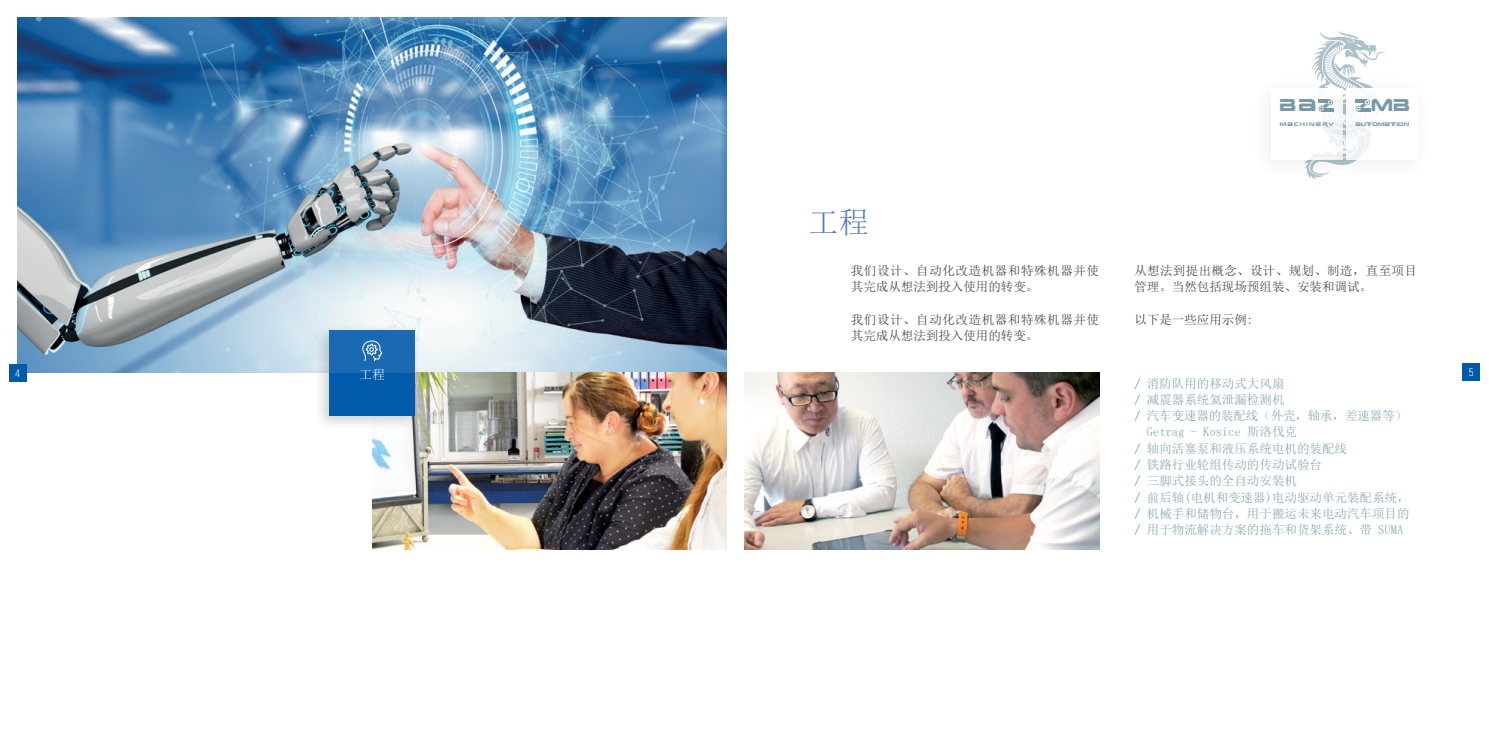
<style>
.page{position:relative;width:1489px;height:745px;background:#fff}
.page>*{position:absolute;margin:0;border:0;box-sizing:border-box;transform-origin:0 0}
.t1{font:30px "Sim Sun";color:#557bbe}
.t2{font:17px "Earth Normal";color:#7799a7}
.t3{font:12.5px "Sim Sun";color:#82a3af}
.t4{font:12.5px/16.2px "Sim Sun";letter-spacing:.045em;color:#3e3e3f}
.t5{font:12.5px/16.2px "Sim Sun";color:#3e3e3f}
.t6{font:12.5px "Solano Gothic Retro MVB";color:#fff}
.t7{font:12.5px "Sim Sun";color:#fff}
.t8{font:5.12px "Earth Normal";letter-spacing:.01em;color:#7799a7}
.t9{font:5.12px "Earth Normal";letter-spacing:.23em;color:#7799a7}
.s1{color:#015aaa}
.s2{color:#2064b1}
</style>
<div class="page">
<img style="left:18px;top:18px;width:708px;height:354px">
<img style="left:744px;top:372px;width:354px;height:177px">
<img style="left:372px;top:372px;width:354px;height:177px">
<svg style="left:1303px;top:31px;width:82px;height:148px"></svg>
<div style="left:9px;top:364px;width:18px;height:17px;background:#015aaa"></div>
<div style="left:1462px;top:363px;width:17px;height:17px;background:#015aaa"></div>
<div style="left:313px;top:323px;width:108px;height:108px;background:#231f20;opacity:.2"></div>
<div style="left:329px;top:329px;width:86px;height:86px;background:#015aaa"></div>
<svg style="left:329px;top:329px;width:86px;height:43px;background:#2571b5"></svg>
<h2 class="t2" style="left:1279px;top:93px;width:38px">BA</h2>
<h2 class="t2" style="left:1370px;top:93px;width:40px">mb</h2>
<h1 class="t1" style="left:808px;top:207px;width:61px">工程</h1>
<p class="t4" style="left:850px;top:262px;width:250px">我们设计、自动化改造机器和特殊机器并使其完成从想法到投入使用的转变。</p>
<p class="t4" style="left:850px;top:311px;width:250px">我们设计、自动化改造机器和特殊机器并使其完成从想法到投入使用的转变。</p>
<p class="t9" style="left:1279px;top:121px;width:55px">MACHINERY</p>
<p class="t8" style="left:1355px;top:121px;width:55px">AUTOMATION</p>
<p class="t5" style="left:1134px;top:262px;width:284px">从想法到提出概念、设计、规划、制造，直至项目管理。当然包括现场预组装、安装和调试。</p>
<p class="t5" style="left:1134px;top:311px;width:120px">以下是一些应用示例:</p>
<p class="t6" style="left:15px;top:365px;width:6px">4</p>
<p class="t7" style="left:359px;top:368px;width:27px">工程</p>
<p class="t6" style="left:1468px;top:364px;width:6px">5</p>
<p class="t3" style="left:1134px;top:376px;width:151px"><span class="s1">/</span> 消防队用的移动式大风扇</p>
<p class="t3" style="left:1134px;top:393px;width:151px"><span class="s2">/</span> 减震器系统氦泄漏检测机</p>
<p class="t3" style="left:1134px;top:409px;width:274px"><span class="s2">/</span> 汽车变速器的装配线（外壳，轴承，差速器等）</p>
<p class="t3" style="left:1146px;top:425px;width:151px">Getrag - Kosice 斯洛伐克</p>
<p class="t3" style="left:1134px;top:441px;width:214px"><span class="s2">/</span> 轴向活塞泵和液压系统电机的装配线</p>
<p class="t3" style="left:1134px;top:458px;width:189px"><span class="s2">/</span> 铁路行业轮组传动的传动试验台</p>
<p class="t3" style="left:1134px;top:474px;width:164px"><span class="s2">/</span> 三脚式接头的全自动安装机</p>
<p class="t3" style="left:1134px;top:490px;width:276px"><span class="s2">/</span> 前后轴(电机和变速器)电动驱动单元装配系统，</p>
<p class="t3" style="left:1134px;top:506px;width:276px"><span class="s2">/</span> 机械手和储物台，用于搬运未来电动汽车项目的</p>
<p class="t3" style="left:1134px;top:523px;width:270px"><span class="s2">/</span> 用于物流解决方案的拖车和货架系统、带 SUMA</p>
</div>
